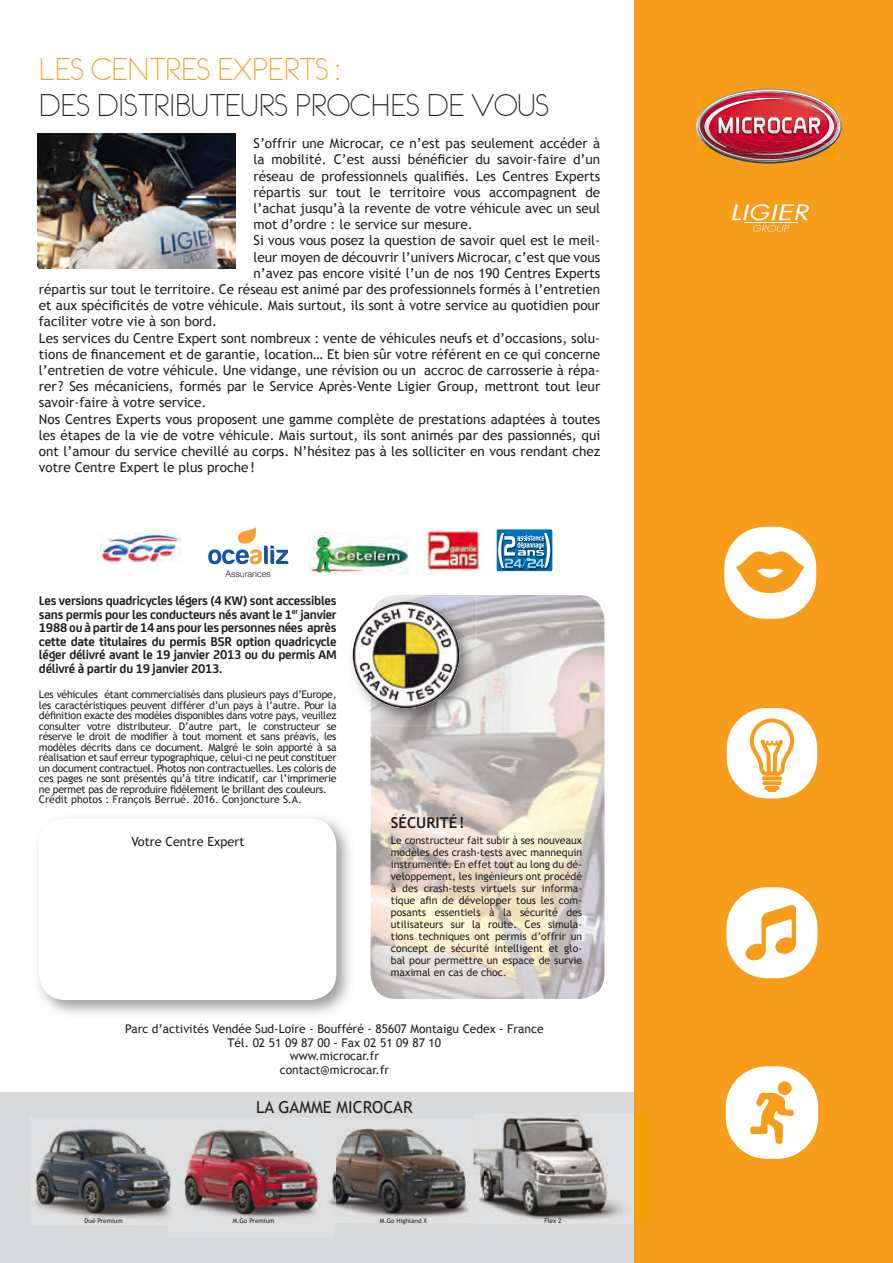
<style>
.page{position:relative;width:893px;height:1263px;background:#fff}
.page>*{position:absolute;margin:0;border:0;box-sizing:border-box;transform-origin:0 0}
.t1{font:36px "Eurofurencelight";color:#231f20}
.t2{font:36px "Eurofurencelight";color:#f89c1c}
.t3{font:16.5px "Trebuchet MS";color:#231f20}
.t4{font:700 15px "Trebuchet MS";color:#231f20}
.t5{font:13.5px "Trebuchet MS";color:#231f20}
.t6{font:700 13.5px/13.5px "FS Joey";letter-spacing:-.02em;color:#231f20;text-align:justify}
.t7{font:12.6px "Trebuchet MS";color:#231f20}
.t8{font:12px/13.5px "Trebuchet MS";color:#231f20;text-align:center}
.t9{font:10.5px/12px "Trebuchet MS";letter-spacing:-.025em;color:#231f20}
.t10{font:300 9px "Helvetica Neue";color:#231f20}
.t11{font:6.45px "Trebuchet MS";color:#231f20}
</style>
<div class="page">
<div style="left:0;top:1093px;width:634px;height:170px;background:#d8d9db"></div>
<div style="left:634px;top:0;width:259px;height:1263px;background:#f89c1c"></div>
<img style="left:696px;top:88px;width:146px;height:75px">
<img style="left:754px;top:106px;width:80px;height:49px">
<svg style="left:732px;top:204px;width:77px;height:28px"></svg>
<img style="left:38px;top:817px;width:313px;height:197px">
<div style="left:39px;top:818px;width:297px;height:182px;background:#fff;border-radius:27px"></div>
<img style="left:371px;top:595px;width:233px;height:404px">
<img style="left:351px;top:650px;width:20px;height:76px">
<img style="left:371px;top:596px;width:106px;height:130px">
<svg style="left:353px;top:602px;width:106px;height:106px"></svg>
<img style="left:376px;top:699px;width:57px;height:2px">
<img style="left:353px;top:602px;width:53px;height:88px">
<svg style="left:496px;top:528px;width:57px;height:44px"></svg>
<img style="left:427px;top:529px;width:52px;height:42px">
<img style="left:310px;top:532px;width:100px;height:43px">
<svg style="left:208px;top:527px;width:80px;height:37px"></svg>
<img style="left:101px;top:533px;width:80px;height:30px">
<img style="left:335px;top:1128px;width:139px;height:89px">
<img style="left:474px;top:1113px;width:173px;height:111px">
<img style="left:184px;top:1128px;width:132px;height:90px">
<img style="left:316px;top:1172px;width:19px;height:34px">
<svg style="left:30px;top:1126px;width:141px;height:92px"></svg>
<div style="left:724px;top:527px;width:92px;height:92px;background:#fff;border-radius:41px"></div>
<svg style="left:736px;top:551px;width:68px;height:42px"></svg>
<div style="left:726px;top:1066px;width:92px;height:93px;background:#fff;border-radius:41px"></div>
<div style="left:778px;top:1081px;width:13px;height:14px;background:#f89c1c;border-radius:50%"></div>
<svg style="left:750px;top:1093px;width:44px;height:51px"></svg>
<div style="left:727px;top:708px;width:90px;height:90px;background:#fff;border-radius:40px"></div>
<svg style="left:749px;top:718px;width:46px;height:58px"></svg>
<svg style="left:762px;top:776px;width:20px;height:4px"></svg>
<svg style="left:762px;top:781px;width:19px;height:4px"></svg>
<svg style="left:764px;top:786px;width:15px;height:6px"></svg>
<div style="left:726px;top:887px;width:91px;height:91px;background:#fff;border-radius:41px"></div>
<svg style="left:746px;top:905px;width:50px;height:56px"></svg>
<img style="left:37px;top:134px;width:199px;height:135px">
<h1 class="t2" style="left:39px;top:51px;width:302px">LES CENTRES EXPERTS :</h1>
<h1 class="t1" style="left:39px;top:87px;width:512px">DES DISTRIBUTEURS PROCHES DE VOUS</h1>
<p class="t5" style="left:254px;top:135px;width:348px">S’offrir une Microcar, ce n’est pas seulement accéder à</p>
<p class="t5" style="left:254px;top:152px;width:348px">la mobilité. C’est aussi bénéficier du savoir-faire d’un</p>
<p class="t5" style="left:254px;top:168px;width:348px">réseau de professionnels qualifiés. Les Centres Experts</p>
<p class="t5" style="left:254px;top:184px;width:348px">répartis sur tout le territoire vous accompagnent de</p>
<p class="t5" style="left:254px;top:200px;width:348px">l’achat jusqu’à la revente de votre véhicule avec un seul</p>
<p class="t5" style="left:254px;top:216px;width:221px">mot d’ordre : le service sur mesure.</p>
<p class="t5" style="left:254px;top:233px;width:348px">Si vous vous posez la question de savoir quel est le meil-</p>
<p class="t5" style="left:254px;top:249px;width:348px">leur moyen de découvrir l’univers Microcar, c’est que vous</p>
<p class="t5" style="left:254px;top:265px;width:348px">n’avez pas encore visité l’un de nos 190 Centres Experts</p>
<p class="t5" style="left:39px;top:281px;width:563px">répartis sur tout le territoire. Ce réseau est animé par des professionnels formés à l’entretien</p>
<p class="t5" style="left:39px;top:297px;width:563px">et aux spécificités de votre véhicule. Mais surtout, ils sont à votre service au quotidien pour</p>
<p class="t5" style="left:39px;top:314px;width:180px">faciliter votre vie à son bord.</p>
<p class="t5" style="left:39px;top:330px;width:563px">Les services du Centre Expert sont nombreux : vente de véhicules neufs et d’occasions, solu-</p>
<p class="t5" style="left:39px;top:346px;width:563px">tions de financement et de garantie, location… Et bien sûr votre référent en ce qui concerne</p>
<p class="t5" style="left:39px;top:362px;width:563px">l’entretien de votre véhicule. Une vidange, une révision ou un accroc de carrosserie à répa-</p>
<p class="t5" style="left:39px;top:378px;width:563px">rer ? Ses mécaniciens, formés par le Service Après-Vente Ligier Group, mettront tout leur</p>
<p class="t5" style="left:39px;top:395px;width:169px">savoir-faire à votre service.</p>
<p class="t5" style="left:39px;top:411px;width:563px">Nos Centres Experts vous proposent une gamme complète de prestations adaptées à toutes</p>
<p class="t5" style="left:39px;top:427px;width:563px">les étapes de la vie de votre véhicule. Mais surtout, ils sont animés par des passionnés, qui</p>
<p class="t5" style="left:39px;top:443px;width:563px">ont l’amour du service chevillé au corps. N’hésitez pas à les solliciter en vous rendant chez</p>
<p class="t5" style="left:39px;top:459px;width:218px">votre Centre Expert le plus proche !</p>
<p class="t10" style="left:226px;top:566px;width:47px">Assurances</p>
<p class="t6" style="left:39px;top:593px;width:299px">Les versions quadricycles légers (4 KW) sont accessibles sans permis pour les conducteurs nés avant le 1<sup>er</sup> janvier 1988 ou à partir de 14 ans pour les personnes nées après cette date titulaires du permis BSR option quadricycle léger délivré avant le 19 janvier 2013 ou du permis AM délivré à partir du 19 janvier 2013.</p>
<p class="t9" style="left:39px;top:689px;width:299px;line-height:10.5px">Les véhicules étant commercialisés dans plusieurs pays d’Europe, les caractéristiques peuvent différer d’un pays à l’autre. Pour la définition exacte des modèles disponibles dans votre pays, veuillez consulter votre distributeur. D’autre part, le constructeur se réserve le droit de modifier à tout moment et sans préavis, les modèles décrits dans ce document. Malgré le soin apporté à sa réalisation et sauf erreur typographique, celui-ci ne peut constituer un document contractuel. Photos non contractuelles. Les coloris de ces pages ne sont présentés qu’à titre indicatif, car l’imprimerie ne permet pas de reproduire fidèlement le brillant des couleurs.<br>Crédit photos : François Berrué. 2016. Conjoncture S.A.</p>
<p class="t7" style="left:131px;top:834px;width:115px">Votre Centre Expert</p>
<p class="t4" style="left:391px;top:813px;width:75px">SÉCURITÉ !</p>
<p class="t9" style="left:391px;top:835px;width:193px;text-align:justify">Le constructeur fait subir à ses nouveaux modèles des crash-tests avec mannequin instrumenté. En effet tout au long du dé&shy;veloppement, les ingénieurs ont procédé à des crash-tests virtuels sur informa&shy;tique afin de développer tous les com&shy;posants essentiels à la sécurité des utilisateurs sur la route. Ces simula&shy;tions techniques ont permis d’offrir un concept de sécurité intelligent et glo&shy;bal pour permettre un espace de survie maximal en cas de choc.</p>
<p class="t8" style="left:125px;top:1022px;width:420px">Parc d’activités Vendée Sud-Loire - Boufféré - 85607 Montaigu Cedex - France Tél. 02 51 09 87 00 - Fax 02 51 09 87 10<br>www.microcar.fr<br>contact@microcar.fr</p>
<p class="t3" style="left:256px;top:1098px;width:158px">LA GAMME MICROCAR</p>
<p class="t11" style="left:85px;top:1217px;width:40px">Dué Premium</p>
<p class="t11" style="left:233px;top:1217px;width:43px">M.Go Premium</p>
<p class="t11" style="left:380px;top:1217px;width:49px">M.Go Highland X</p>
<p class="t11" style="left:544px;top:1217px;width:19px">Flex 2</p>
</div>
